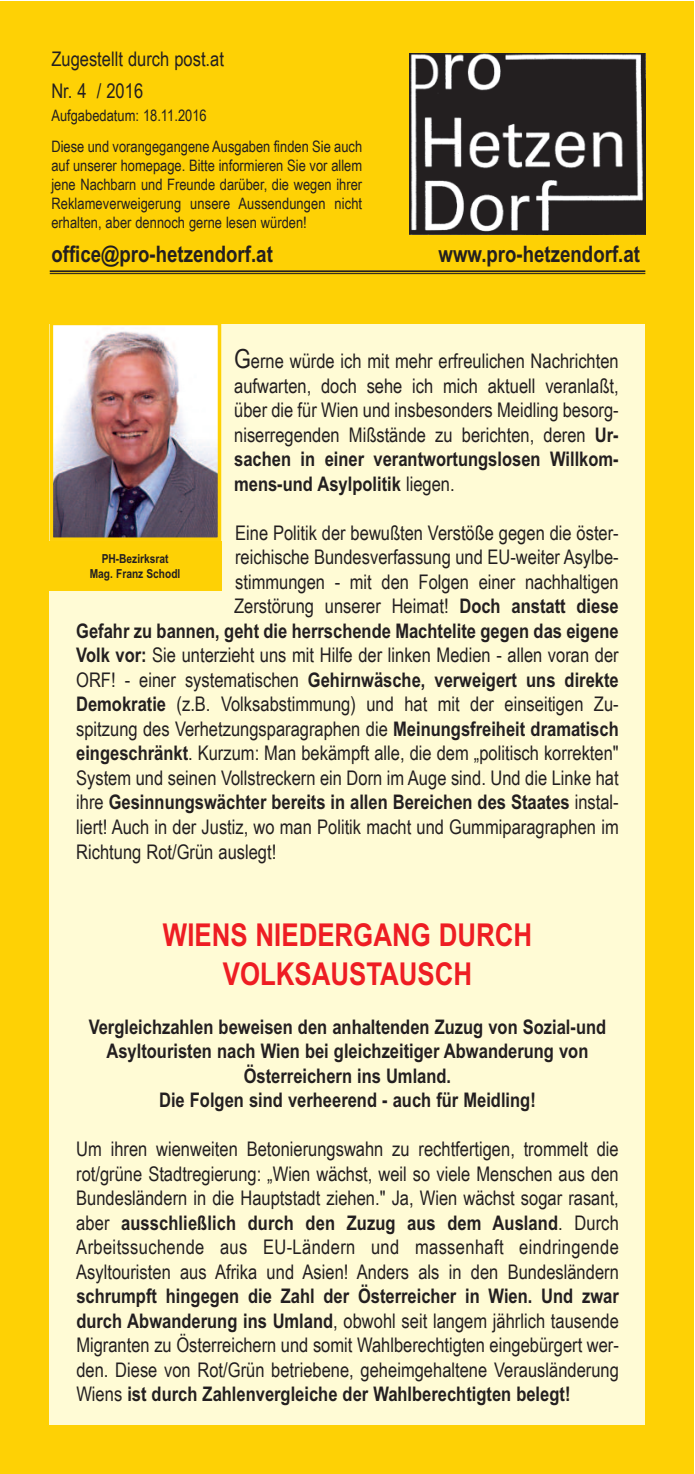
<style>
.page{position:relative;width:695px;height:1474px;background:#fff}
.page>*{position:absolute;margin:0;border:0;box-sizing:border-box;transform-origin:0 0}
.t1{font:700 31.5px/38.5px "Arial Narrow";color:#ee1d23;text-align:center}
.t2{font:700 22.75px "Arial Narrow";color:#231f20}
.t3{font:20.12px/24.5px "Arial Narrow";color:#231f20;text-align:justify}
.t4{font:700 20.12px/24.5px "Arial Narrow";color:#231f20;text-align:center}
.t5{font:15.75px/18.9px "Arial Narrow";color:#231f20;text-align:justify}
.t6{font:700 12.42px/14.9px "Arial Narrow";color:#231f20;text-align:center}
.s1{font-size:26.25px}
.s2{font-weight:700}
.s3{font-weight:400}
</style>
<div class="page">
<div style="left:0;top:2px;width:693px;height:1471px;background:#fed105"></div>
<img style="left:409px;top:53px;width:236px;height:182px">
<hr style="left:50px;top:270px;width:595px;height:2px;background:#231f20">
<hr style="left:50px;top:273px;width:595px;height:1px;background:#231f20">
<div style="left:50px;top:324px;width:595px;height:1100px;background:#fffbd5"></div>
<div style="left:49px;top:541px;width:172px;height:49px;background:#fed105"></div>
<img style="left:55px;top:327px;width:161px;height:209px">
<div style="left:50px;top:322px;width:171px;height:219px;border:4px solid #fed105"></div>
<p class="t3" style="left:51px;top:43px;width:174px;line-height:32px">Zugestellt durch post.at<br>Nr. 4 / 2016</p>
<p class="t5" style="left:51px;top:105px;width:157px">Aufgabedatum: 18.11.2016</p>
<p class="t5" style="left:51px;top:137px;width:312px">Diese und vorangegangene Ausgaben finden Sie auch auf unserer homepage. Bitte informieren Sie vor allem jene Nachbarn und Freunde darüber, die wegen ihrer Reklameverweigerung unsere Aussendungen nicht erhalten, aber dennoch gerne lesen würden!</p>
<p class="t2" style="left:51px;top:241px;width:223px">office@pro-hetzendorf.at</p>
<p class="t2" style="left:438px;top:241px;width:203px">www.pro-hetzendorf.at</p>
<p class="t3" style="left:234px;top:349px;width:386px"><span class="s1">G</span>erne würde ich mit mehr erfreulichen Nachrichten aufwarten, doch sehe ich mich aktuell veranlaßt, über die für Wien und insbesonders Meidling besorg&shy;niserregenden Mißstände zu berichten, deren <span class="s2">Ur&shy;sachen in einer verantwortungslosen Willkom&shy;mens-und Asylpolitik</span> liegen.</p>
<p class="t3" style="left:235px;top:520px;width:385px">Eine Politik der bewußten Verstöße gegen die öster-</p>
<p class="t3" style="left:235px;top:545px;width:385px">reichische Bundesverfassung und EU-weiter Asylbe-</p>
<p class="t3" style="left:235px;top:569px;width:385px">stimmungen - mit den Folgen einer nachhaltigen</p>
<p class="t3" style="left:234px;top:594px;width:386px">Zerstörung unserer Heimat! <span class="s2">Doch anstatt diese</span></p>
<p class="t4" style="left:76px;top:618px;width:544px">Gefahr zu bannen, geht die herrschende Machtelite gegen das eigene</p>
<p class="t3" style="left:76px;top:643px;width:544px"><span class="s2">Volk vor:</span> Sie unterzieht uns mit Hilfe der linken Medien - allen voran der</p>
<p class="t4" style="left:76px;top:667px;width:544px"><span class="s3">ORF! - einer systematischen</span> Gehirnwäsche, verweigert uns direkte</p>
<p class="t3" style="left:76px;top:692px;width:544px"><span class="s2">Demokratie</span> (z.B. Volksabstimmung) und hat mit der einseitigen Zu-</p>
<p class="t3" style="left:76px;top:716px;width:544px">spitzung des Verhetzungsparagraphen die <span class="s2">Meinungsfreiheit dramatisch</span></p>
<p class="t3" style="left:76px;top:741px;width:544px"><span class="s2">eingeschränkt</span>. Kurzum: Man bekämpft alle, die dem „politisch korrekten"</p>
<p class="t3" style="left:76px;top:765px;width:544px">System und seinen Vollstreckern ein Dorn im Auge sind. Und die Linke hat</p>
<p class="t4" style="left:76px;top:790px;width:544px"><span class="s3">ihre</span> Gesinnungswächter bereits in allen Bereichen des Staates <span class="s3">instal-</span></p>
<p class="t3" style="left:76px;top:814px;width:544px">liert! Auch in der Justiz, wo man Politik macht und Gummiparagraphen im</p>
<p class="t3" style="left:76px;top:839px;width:201px">Richtung Rot/Grün auslegt!</p>
<p class="t6" style="left:90px;top:551px;width:92px">PH-Bezirksrat<br>Mag. Franz Schodl</p>
<h1 class="t1" style="left:163px;top:915px;width:370px">WIENS NIEDERGANG DURCH<br>VOLKSAUSTAUSCH</h1>
<p class="t4" style="left:89px;top:1014px;width:519px">Vergleichzahlen beweisen den anhaltenden Zuzug von Sozial-und Asyltouristen nach Wien bei gleichzeitiger Abwanderung von Österreichern ins Umland.<br>Die Folgen sind verheerend - auch für Meidling!</p>
<p class="t3" style="left:76px;top:1136px;width:544px">Um ihren wienweiten Betonierungswahn zu rechtfertigen, trommelt die rot/grüne Stadtregierung: „Wien wächst, weil so viele Menschen aus den Bundesländern in die Hauptstadt ziehen." Ja, Wien wächst sogar rasant, aber <span class="s2">ausschließlich durch den Zuzug aus dem Ausland</span>. Durch Arbeitssuchende aus EU-Ländern und massenhaft eindringende Asyltouristen aus Afrika und Asien! Anders als in den Bundesländern</p>
<p class="t3" style="left:76px;top:1283px;width:544px"><span class="s2">schrumpft hingegen die Zahl der Österreicher in Wien. Und zwar durch Abwanderung ins Umland</span>, obwohl seit langem jährlich tausende Migranten zu Österreichern und somit Wahlberechtigten eingebürgert wer&shy;den. Diese von Rot/Grün betriebene, geheimgehaltene Verausländerung Wiens <span class="s2">ist durch Zahlenvergleiche der Wahlberechtigten belegt!</span></p>
</div>
